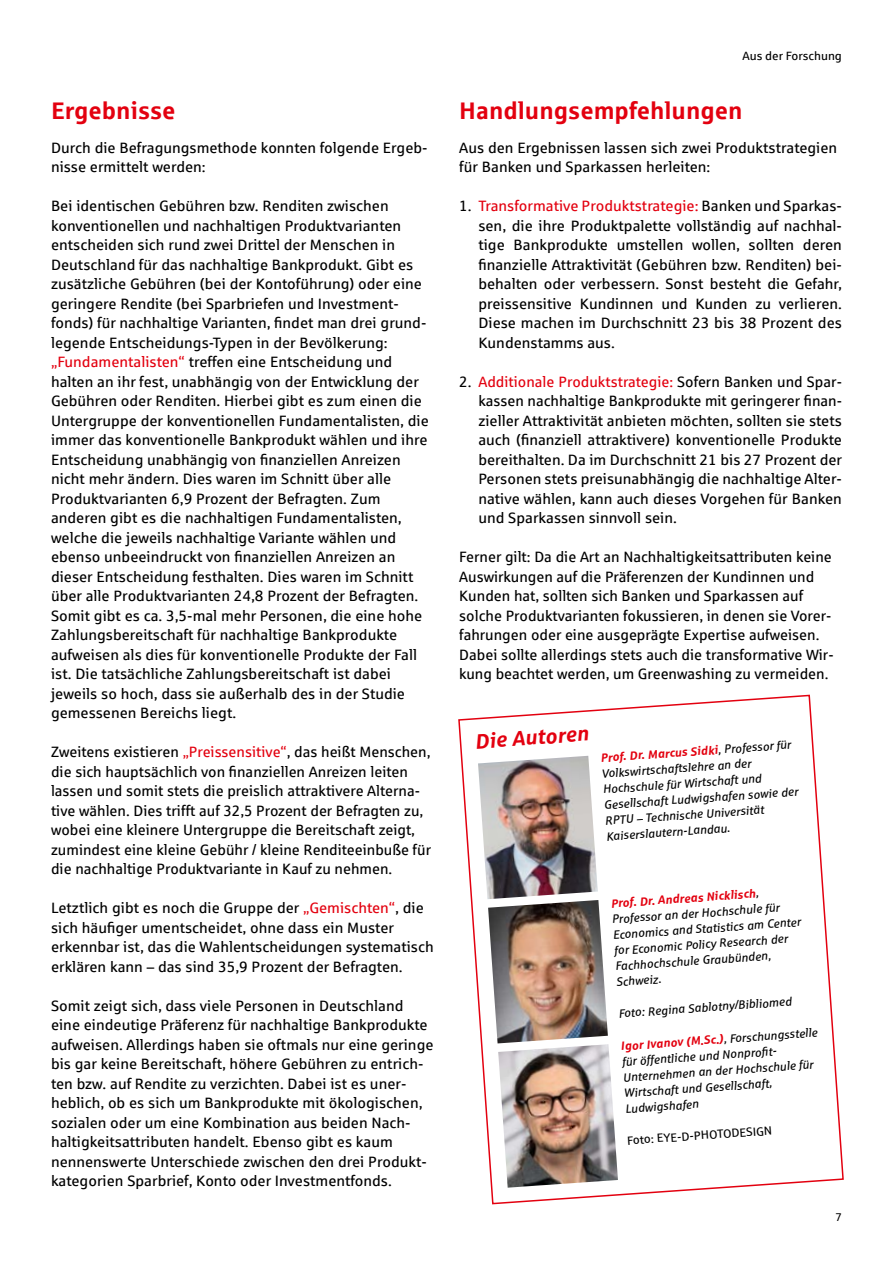
<style>
.page{position:relative;width:893px;height:1263px;background:#fff}
.page>*{position:absolute;margin:0;border:0;box-sizing:border-box;transform-origin:0 0}
.t1{font:700 24px "Sparkasse Rg";color:#e3000f}
.t2{font:italic 700 21px "Sparkasse Rg";color:#e3000f}
.t3{font:15px/19.5px "Sparkasse Rg";color:#000}
.t4{font:italic 12px/15.8px "Sparkasse Rg";color:#000}
.t5{font:12px "Sparkasse Rg";color:#000}
.t6{font:11.25px "Sparkasse Rg";color:#000}
.s1{color:#e3000f}
.s2{font-weight:700;color:#e3000f}
</style>
<div class="page">
<svg style="left:458px;top:694px;width:386px;height:511px"></svg>
<img style="left:478px;top:756px;width:120px;height:143px">
<img style="left:488px;top:900px;width:120px;height:143px">
<img style="left:498px;top:1044px;width:120px;height:144px">
<h1 class="t1" style="left:51px;top:95px;width:126px">Ergebnisse</h1>
<p class="t3" style="left:51px;top:137px;width:378px">Durch die Befragungsmethode konnten folgende Ergeb&shy;nisse ermittelt werden:</p>
<p class="t3" style="left:51px;top:196px;width:379px">Bei identischen Gebühren bzw. Renditen zwischen konventionellen und nachhaltigen Produktvarianten entscheiden sich rund zwei Drittel der Menschen in Deutschland für das nachhaltige Bankprodukt. Gibt es zusätzliche Gebühren (bei der Kontoführung) oder eine geringere Rendite (bei Sparbriefen und Investment&shy;fonds) für nachhaltige Varianten, findet man drei grund&shy;legende Entscheidungs-Typen in der Bevölkerung: <span class="s1">„Fundamentalisten“</span> treffen eine Entscheidung und halten an ihr fest, unabhängig von der Entwicklung der Gebühren oder Renditen. Hierbei gibt es zum einen die Untergruppe der konventionellen Fundamentalisten, die immer das konventionelle Bankprodukt wählen und ihre Entscheidung unabhängig von finanziellen Anreizen nicht mehr ändern. Dies waren im Schnitt über alle Produktvarianten 6,9 Prozent der Befragten. Zum anderen gibt es die nachhaltigen Fundamentalisten, welche die jeweils nachhaltige Variante wählen und ebenso unbeeindruckt von finanziellen Anreizen an dieser Entscheidung festhalten. Dies waren im Schnitt über alle Produktvarianten 24,8 Prozent der Befragten.<br>Somit gibt es ca. 3,5-mal mehr Personen, die eine hohe Zahlungsbereitschaft für nachhaltige Bankprodukte aufweisen als dies für konventionelle Produkte der Fall ist. Die tatsächliche Zahlungsbereitschaft ist dabei jeweils so hoch, dass sie außerhalb des in der Studie gemessenen Bereichs liegt.</p>
<p class="t3" style="left:51px;top:742px;width:382px">Zweitens existieren <span class="s1">„Preissensitive“</span>, das heißt Menschen, die sich hauptsächlich von finanziellen Anreizen leiten lassen und somit stets die preislich attraktivere Alterna&shy;tive wählen. Dies trifft auf 32,5 Prozent der Befragten zu, wobei eine kleinere Untergruppe die Bereitschaft zeigt, zumindest eine kleine Gebühr / kleine Renditeeinbuße für die nachhaltige Produktvariante in Kauf zu nehmen.</p>
<p class="t3" style="left:51px;top:898px;width:384px">Letztlich gibt es noch die Gruppe der <span class="s1">„Gemischten“</span>, die sich häufiger umentscheidet, ohne dass ein Muster erkennbar ist, das die Wahlentscheidungen systematisch erklären kann – das sind 35,9 Prozent der Befragten.</p>
<p class="t3" style="left:51px;top:995px;width:384px">Somit zeigt sich, dass viele Personen in Deutschland eine eindeutige Präferenz für nachhaltige Bankprodukte aufweisen. Allerdings haben sie oftmals nur eine geringe bis gar keine Bereitschaft, höhere Gebühren zu entrich&shy;ten bzw. auf Rendite zu verzichten. Dabei ist es uner&shy;heblich, ob es sich um Bankprodukte mit ökologischen, sozialen oder um eine Kombination aus beiden Nach&shy;haltigkeitsattributen handelt. Ebenso gibt es kaum nennenswerte Unterschiede zwischen den drei Produkt&shy;kategorien Sparbrief, Konto oder Investmentfonds.</p>
<p class="t5" style="left:742px;top:48px;width:101px">Aus der Forschung</p>
<h1 class="t1" style="left:459px;top:95px;width:285px">Handlungsempfehlungen</h1>
<p class="t3" style="left:459px;top:137px;width:379px">Aus den Ergebnissen lassen sich zwei Produktstrategien für Banken und Sparkassen herleiten:</p>
<p class="t3" style="left:478px;top:196px;width:365px;text-align:justify;text-indent:-19px">1. <span class="s1">Transformative Produktstrategie:</span> Banken und Sparkas&shy;sen, die ihre Produktpalette vollständig auf nachhal&shy;tige Bankprodukte umstellen wollen, sollten deren finanzielle Attraktivität (Gebühren bzw. Renditen) bei&shy;behalten oder verbessern. Sonst besteht die Gefahr, preissensitive Kundinnen und Kunden zu verlieren.<br>Diese machen im Durchschnitt 23 bis 38 Prozent des Kundenstamms aus.</p>
<p class="t3" style="left:478px;top:371px;width:365px;text-indent:-19px">2. <span class="s1">Additionale Produktstrategie:</span> Sofern Banken und Spar&shy;kassen nachhaltige Bankprodukte mit geringerer finan&shy;zieller Attraktivität anbieten möchten, sollten sie stets auch (finanziell attraktivere) konventionelle Produkte bereithalten. Da im Durchschnitt 21 bis 27 Prozent der Personen stets preisunabhängig die nachhaltige Alter&shy;native wählen, kann auch dieses Vorgehen für Banken und Sparkassen sinnvoll sein.</p>
<p class="t3" style="left:459px;top:547px;width:376px">Ferner gilt: Da die Art an Nachhaltigkeitsattributen keine Auswirkungen auf die Präferenzen der Kundinnen und Kunden hat, sollten sich Banken und Sparkassen auf solche Produktvarianten fokussieren, in denen sie Vorer&shy;fahrungen oder eine ausgeprägte Expertise aufweisen.<br>Dabei sollte allerdings stets auch die transformative Wir&shy;kung beachtet werden, um Greenwashing zu vermeiden.</p>
<h2 class="t2" style="left:474px;top:728px;width:116px;rotate:-4deg">Die Autoren</h2>
<p class="t4" style="left:600px;top:750px;width:196px;rotate:-4deg"><span class="s2">Prof. Dr. Marcus Sidki</span>, Professor für<br>Volkswirtschaftslehre an der<br>Hochschule für Wirtschaft und<br>Gesellschaft Ludwigshafen sowie der<br>RPTU – Technische Universität<br>Kaiserslautern-Landau.</p>
<p class="t4" style="left:610px;top:895px;width:190px;rotate:-4deg"><span class="s2">Prof. Dr. Andreas Nicklisch</span>,<br>Professor an der Hochschule für<br>Economics and Statistics am Center for Economic Policy Research der<br>Fachhochschule Graubünden,<br>Schweiz.</p>
<p class="t4" style="left:618px;top:1005px;width:175px;rotate:-4deg">Foto: Regina Sablotny/Bibliomed</p>
<p class="t4" style="left:620px;top:1038px;width:199px;rotate:-4deg"><span class="s2">Igor Ivanov (M.Sc.)</span>, Forschungsstelle für öffentliche und Nonprofi t-<br>Unternehmen an der Hochschule für<br>Wirtschaft und Gesellschaft,<br>Ludwigshafen</p>
<p class="t5" style="left:627px;top:1133px;width:147px;rotate:-4deg">Foto: EYE-D-PHOTODESIGN</p>
<p class="t6" style="left:835px;top:1210px;width:8px">7</p>
</div>
